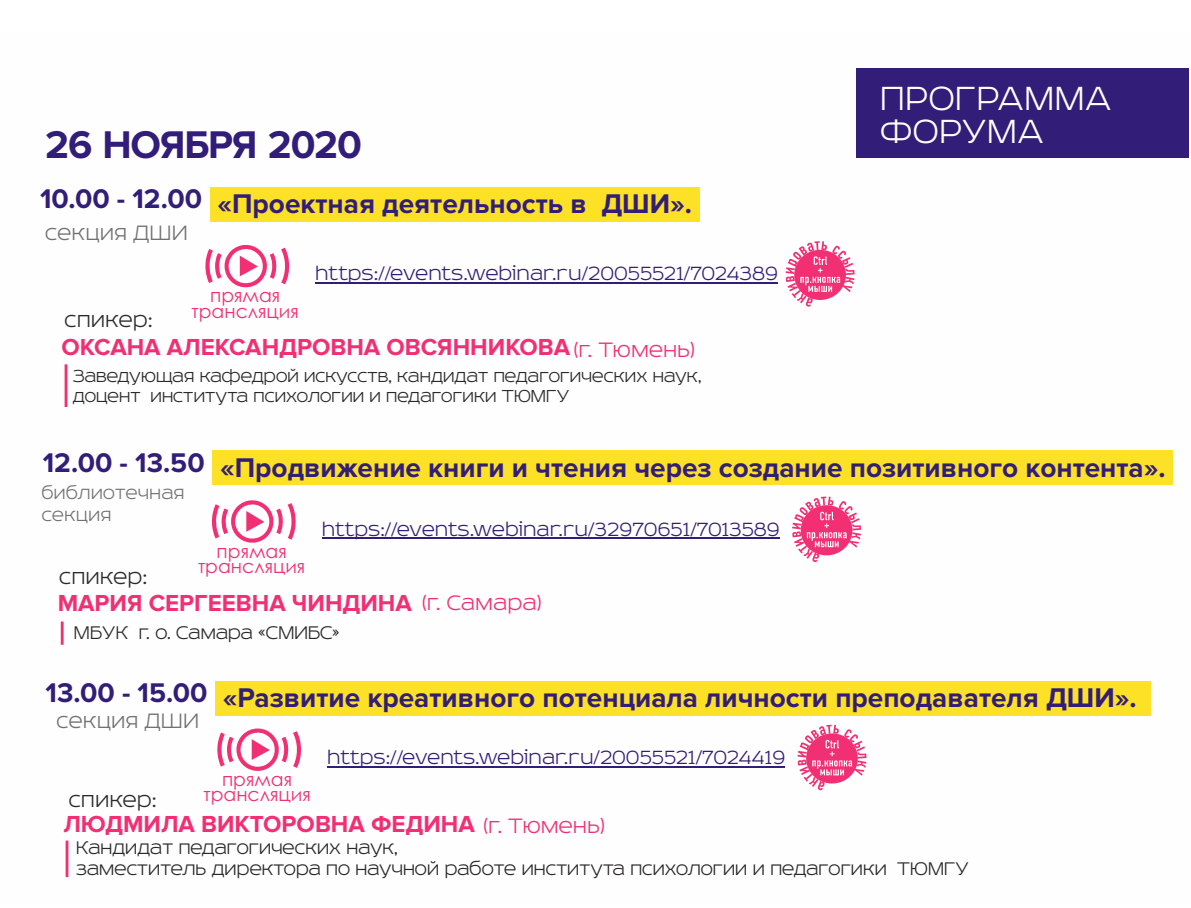
<style>
.page{position:relative;width:1191px;height:908px;background:#fff}
.page>*{position:absolute;margin:0;border:0;box-sizing:border-box;transform-origin:0 0}
.t1{font:700 40px "Proxima Nova";letter-spacing:-.03em;color:#321e78}
.t2{font:100 38.6px/33.4px "Echoes Sans";color:#fefefe}
.t3{font:700 28px "Proxima Nova";color:#321e78}
.t4{font:700 24px "Proxima Nova";color:#f22f72}
.t5{font:100 24px "Echoes Sans";color:#2b2a29}
.t6{font:100 24px "Echoes Sans";color:#727271}
.t7{font:100 22px "Echoes Sans";color:#321e78}
.t8{font:100 21.2px/20.6px "Echoes Sans";letter-spacing:-.025em;color:#2b2a29}
.t9{font:100 20.4px/22.2px "Echoes Sans";color:#727271}
.t10{font:100 20px/19.4px "Echoes Sans";letter-spacing:-.025em;color:#2b2a29}
.t11{font:18.8px/15.6px "Century Gothic";color:#f22f72;text-align:center}
.s1{font-family:"Echoes Sans";font-weight:100}
</style>
<div class="page">
<div style="left:856px;top:68px;width:333px;height:89px;background:#321e78"></div>
<div style="left:210px;top:187px;width:489px;height:34px;background:#fce127"></div>
<hr style="left:65px;top:364px;width:2px;height:43px;background:#f22f72">
<hr style="left:315px;top:282px;width:463px;height:1px;background:#321e78">
<svg style="left:205px;top:244px;width:85px;height:43px"></svg>
<svg style="left:785px;top:241px;width:69px;height:65px"></svg>
<div style="left:213px;top:450px;width:959px;height:34px;background:#fce127"></div>
<hr style="left:61px;top:621px;width:3px;height:23px;background:#f22f72">
<hr style="left:322px;top:537px;width:457px;height:1px;background:#321e78">
<svg style="left:212px;top:500px;width:84px;height:42px"></svg>
<svg style="left:792px;top:496px;width:69px;height:65px"></svg>
<div style="left:216px;top:681px;width:935px;height:34px;background:#fce127"></div>
<hr style="left:66px;top:840px;width:2px;height:36px;background:#f22f72">
<hr style="left:327px;top:765px;width:458px;height:1px;background:#321e78">
<svg style="left:217px;top:728px;width:85px;height:42px"></svg>
<svg style="left:797px;top:724px;width:69px;height:65px"></svg>
<h1 class="t1" style="left:45px;top:126px;width:318px">26 НОЯБРЯ 2020</h1>
<p class="t3" style="left:217px;top:191px;width:476px">«Проектная деятельность в ДШИ».</p>
<p class="t3" style="left:40px;top:186px;width:163px">10.00 - 12.00</p>
<p class="t6" style="left:45px;top:221px;width:144px">секция ДШИ</p>
<p class="t7" style="left:315px;top:264px;width:464px">https://events.webinar.ru/20055521/7024389</p>
<p class="t11" style="left:191px;top:289px;width:109px">прямая трансляция</p>
<p class="t5" style="left:64px;top:309px;width:90px">спикер:</p>
<p class="t4" style="left:61px;top:336px;width:635px">ОКСАНА АЛЕКСАНДРОВНА ОВСЯННИКОВА<span class="s1">(г. Тюмень)</span></p>
<p class="t10" style="left:72px;top:367px;width:631px">Заведующая кафедрой искусств, кандидат педагогических наук, доцент института психологии и педагогики ТЮМГУ</p>
<h2 class="t2" style="left:879px;top:83px;width:233px">ПРОГРАММА<br>ФОРУМА</h2>
<p class="t3" style="left:43px;top:449px;width:163px">12.00 - 13.50</p>
<p class="t9" style="left:41px;top:482px;width:145px">библиотечная секция</p>
<p class="t3" style="left:220px;top:454px;width:947px">«Продвижение книги и чтения через создание позитивного контента».</p>
<p class="t7" style="left:322px;top:519px;width:459px">https://events.webinar.ru/32970651/7013589</p>
<p class="t11" style="left:198px;top:544px;width:109px">прямая трансляция</p>
<p class="t5" style="left:59px;top:566px;width:90px">спикер:</p>
<p class="t4" style="left:58px;top:592px;width:486px">МАРИЯ СЕРГЕЕВНА ЧИНДИНА <span class="s1">(г. Самара)</span></p>
<p class="t8" style="left:74px;top:622px;width:267px">МБУК г. о. Самара «СМИБС»</p>
<p class="t3" style="left:46px;top:679px;width:163px">13.00 - 15.00</p>
<p class="t6" style="left:56px;top:709px;width:144px">секция ДШИ</p>
<p class="t3" style="left:223px;top:684px;width:915px">«Развитие креативного потенциала личности преподавателя ДШИ».</p>
<p class="t7" style="left:327px;top:747px;width:459px">https://events.webinar.ru/20055521/7024419</p>
<p class="t11" style="left:203px;top:772px;width:109px">прямая трансляция</p>
<p class="t5" style="left:68px;top:788px;width:90px">спикер:</p>
<p class="t4" style="left:63px;top:812px;width:543px">ЛЮДМИЛА ВИКТОРОВНА ФЕДИНА <span class="s1">(г. Тюмень)</span></p>
<p class="t8" style="left:76px;top:838px;width:894px">Кандидат педагогических наук,<br>заместитель директора по научной работе института психологии и педагогики ТЮМГУ</p>
</div>
